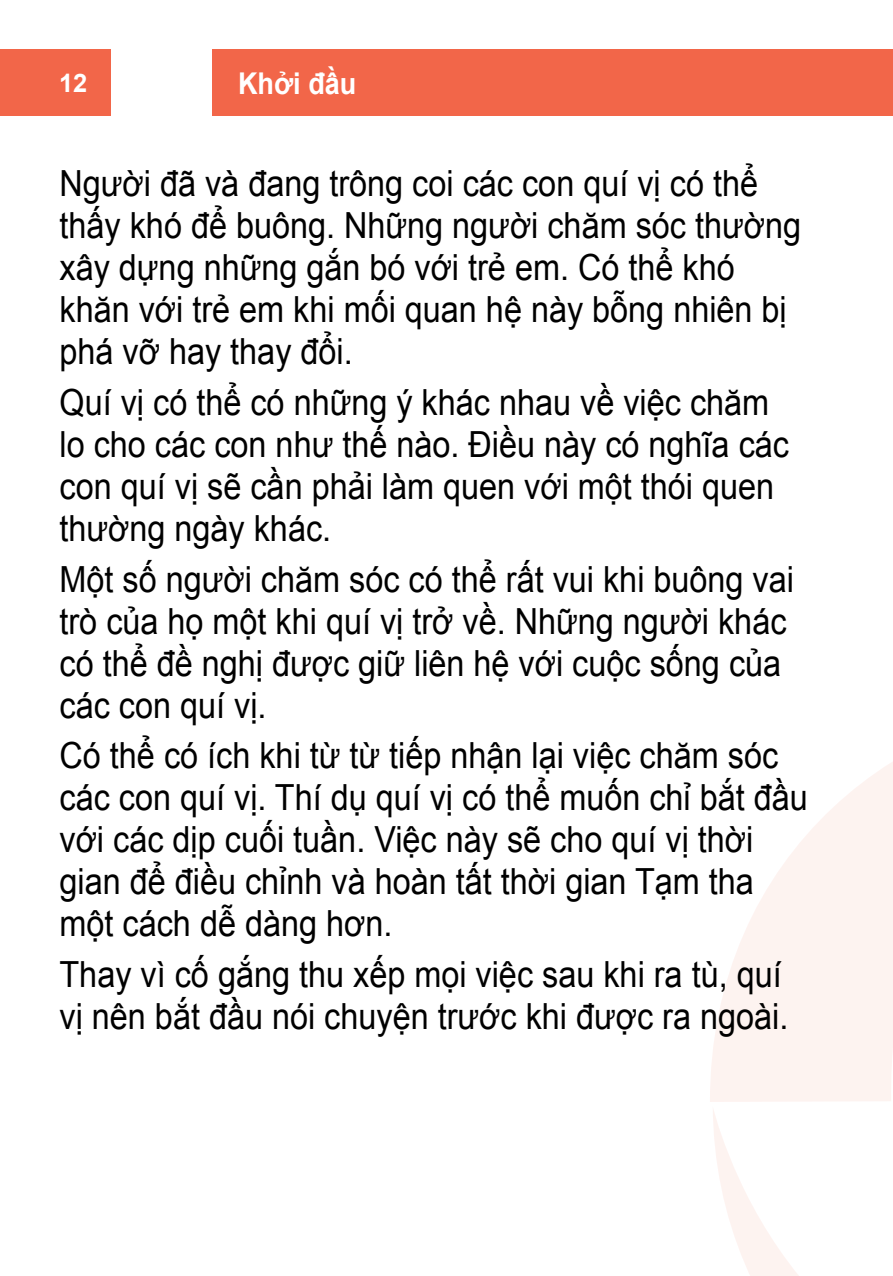
<style>
.page{position:relative;width:893px;height:1276px;background:#fff}
.page>*{position:absolute;margin:0;border:0;box-sizing:border-box;transform-origin:0 0}
.t1{font:36px/42px "Arial";color:#000;scale:.9 1}
.t2{font:700 30px "Arial";color:#fff;scale:.9 1}
.t3{font:700 25.5px "Arial";color:#fff}
</style>
<div class="page">
<svg style="left:710px;top:762px;width:183px;height:340px;fill:#fdf3f0"></svg>
<svg style="left:713px;top:1110px;width:86px;height:166px"></svg>
<div style="left:0;top:49px;width:111px;height:67px;background:#f26649"></div>
<div style="left:213px;top:49px;width:680px;height:67px;background:#f26649"></div>
<p class="t3" style="left:59px;top:66px;width:30px">12</p>
<p class="t2" style="left:238px;top:63px;width:133px">Khởi đầu</p>
<p class="t1" style="left:60px;top:163px;width:825px">Người đã và đang trông coi các con quí vị có thể thấy khó để buông. Những người chăm sóc thường xây dựng những gắn bó với trẻ em. Có thể khó khăn với trẻ em khi mối quan hệ này bỗng nhiên bị phá vỡ hay thay đổi.</p>
<p class="t1" style="left:60px;top:382px;width:812px">Quí vị có thể có những ý khác nhau về việc chăm lo cho các con như thế nào. Điều này có nghĩa các con quí vị sẽ cần phải làm quen với một thói quen thường ngày khác.</p>
<p class="t1" style="left:60px;top:558px;width:818px">Một số người chăm sóc có thể rất vui khi buông vai trò của họ một khi quí vị trở về. Những người khác có thể đề nghị được giữ liên hệ với cuộc sống của các con quí vị.</p>
<p class="t1" style="left:60px;top:735px;width:833px">Có thể có ích khi từ từ tiếp nhận lại việc chăm sóc các con quí vị. Thí dụ quí vị có thể muốn chỉ bắt đầu với các dịp cuối tuần. Việc này sẽ cho quí vị thời gian để điều chỉnh và hoàn tất thời gian Tạm tha một cách dễ dàng hơn.</p>
<p class="t1" style="left:60px;top:953px;width:811px">Thay vì cố gắng thu xếp mọi việc sau khi ra tù, quí vị nên bắt đầu nói chuyện trước khi được ra ngoài.</p>
</div>
